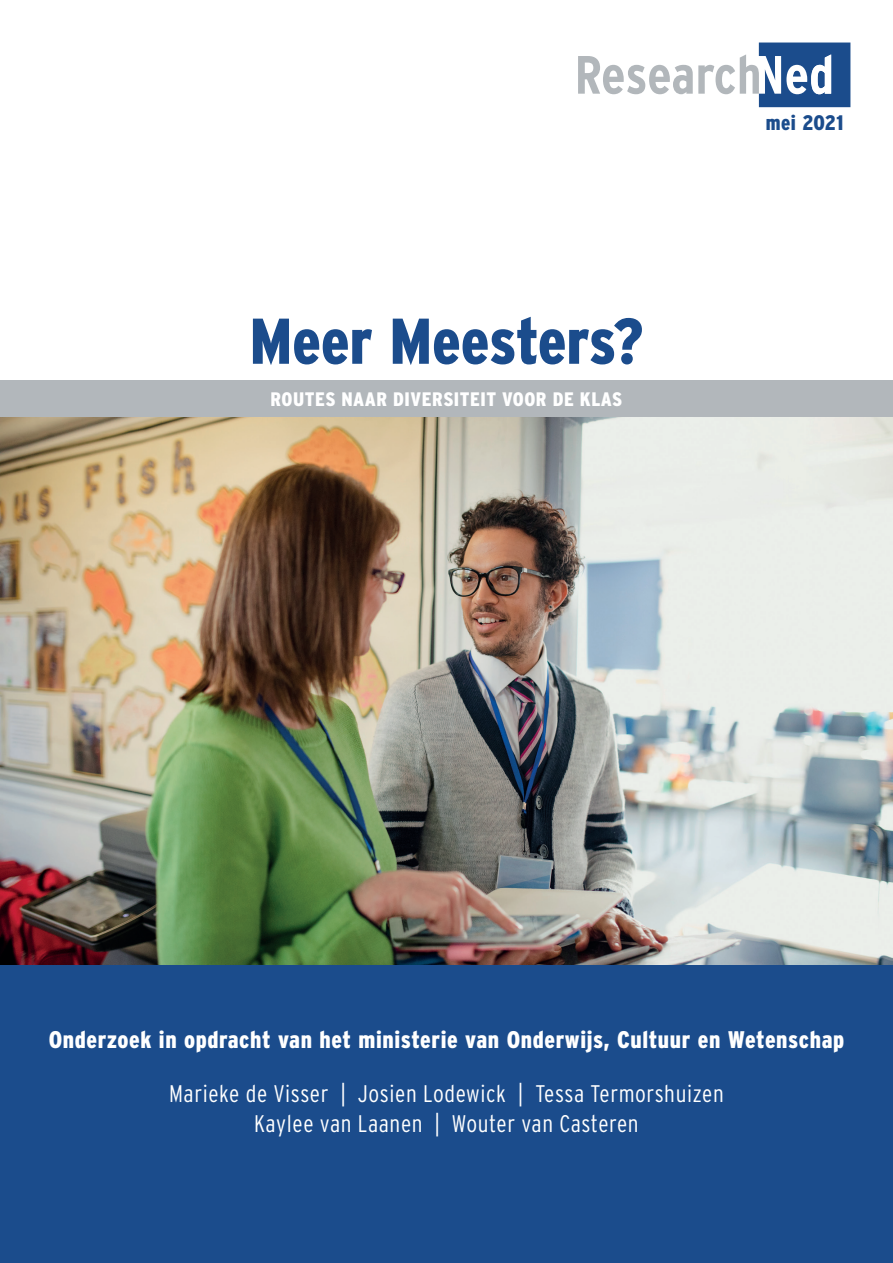
<style>
.page{position:relative;width:893px;height:1263px;background:#fff}
.page>*{position:absolute;margin:0;border:0;box-sizing:border-box;transform-origin:0 0}
.t1{font:900 condensed 64.5px "Interstate";color:#1b4c8c}
.t2{font:300 condensed 24px/30px "Interstate";letter-spacing:.025em;color:#fff;text-align:center}
.t3{font:900 condensed 24px "Interstate";letter-spacing:.025em;color:#fff}
.t4{font:900 condensed 21px "Interstate";letter-spacing:.025em;color:#1b4c8c}
.t5{font:900 condensed 19.5px "Interstate";letter-spacing:.025em;color:#fff}
</style>
<div class="page">
<img style="left:0;top:417px;width:893px;height:548px">
<div style="left:0;top:381px;width:893px;height:36px;background:#b2b7bb"></div>
<svg style="left:578px;top:43px;width:272px;height:64px"></svg>
<div style="left:0;top:965px;width:893px;height:298px;background:#1b4c8c"></div>
<h1 class="t1" style="left:250px;top:305px;width:395px">Meer Meesters?</h1>
<p class="t5" style="left:271px;top:388px;width:353px">ROUTES NAAR DIVERSITEIT VOOR DE KLAS</p>
<p class="t4" style="left:766px;top:111px;width:79px">mei 2021</p>
<p class="t3" style="left:49px;top:1027px;width:797px">Onderzoek in opdracht van het ministerie van Onderwijs, Cultuur en Wetenschap</p>
<p class="t2" style="left:169px;top:1079px;width:556px">Marieke de Visser | Josien Lodewick | Tessa Termorshuizen<br>Kaylee van Laanen | Wouter van Casteren</p>
</div>
